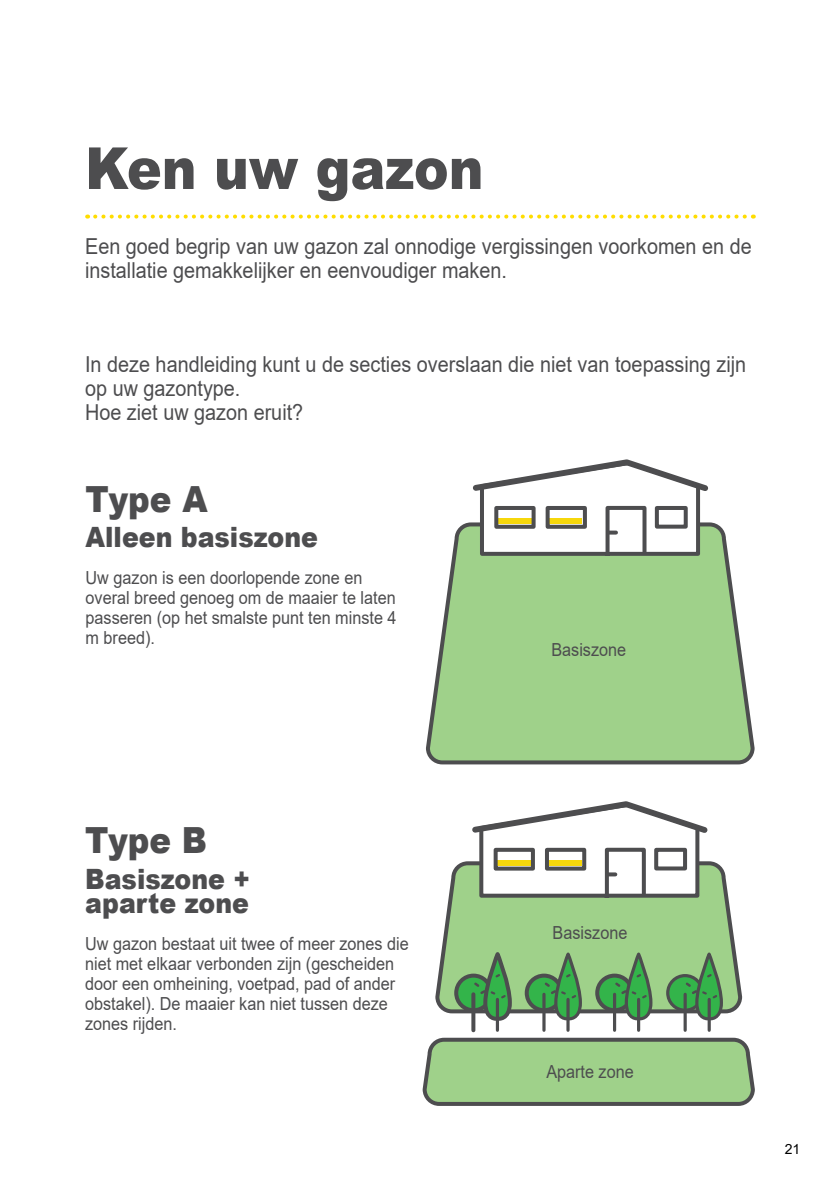
<style>
.page{position:relative;width:840px;height:1191px;background:#fff}
.page>*{position:absolute;margin:0;border:0;box-sizing:border-box;transform-origin:0 0}
.t1{font:900 58px "Arial";color:#4d4d4f;scale:.9 1}
.t2{font:900 36px "Arial";color:#4d4d4f;scale:.9 1}
.t3{font:900 28px/24px "Arial";color:#4d4d4f;scale:.9 1}
.t4{font:22px/24px "Arial";color:#4d4d4f;scale:.9 1}
.t5{font:18px/20px "Arial";color:#4d4d4f;scale:.9 1}
.t6{font:14px "Arial";color:#000}
</style>
<div class="page">
<svg style="left:87px;top:214px;width:657px;height:4px"></svg>
<svg style="left:426px;top:522px;width:329px;height:243px;background:#a5cf93"></svg>
<svg style="left:468px;top:459px;width:244px;height:99px"></svg>
<svg style="left:422px;top:1037px;width:333px;height:69px;background:#98c186"></svg>
<svg style="left:435px;top:861px;width:308px;height:153px;background:#a4cd93"></svg>
<svg style="left:468px;top:801px;width:243px;height:98px"></svg>
<svg style="left:456px;top:975px;width:34px;height:35px"></svg>
<div style="left:454px;top:973px;width:38px;height:39px;border:4px solid #4d4d4f;border-radius:50%"></div>
<svg style="left:471px;top:1022px;width:4px;height:8px"></svg>
<hr style="left:495px;top:999px;width:3px;height:31px;background:#4d4d4f">
<svg style="left:471px;top:954px;width:42px;height:68px;background:#649e68"></svg>
<svg style="left:526px;top:975px;width:35px;height:35px"></svg>
<div style="left:524px;top:973px;width:39px;height:39px;border:4px solid #4d4d4f;border-radius:50%"></div>
<hr style="left:542px;top:994px;width:3px;height:36px;background:#4d4d4f">
<hr style="left:566px;top:999px;width:3px;height:31px;background:#4d4d4f">
<svg style="left:542px;top:954px;width:41px;height:68px;background:#65a269"></svg>
<svg style="left:597px;top:975px;width:34px;height:35px"></svg>
<div style="left:595px;top:973px;width:38px;height:39px;border:4px solid #4d4d4f;border-radius:50%"></div>
<hr style="left:612px;top:994px;width:3px;height:36px;background:#4d4d4f">
<hr style="left:636px;top:999px;width:3px;height:31px;background:#4d4d4f">
<svg style="left:612px;top:954px;width:41px;height:68px;background:#64a268"></svg>
<svg style="left:667px;top:975px;width:35px;height:35px"></svg>
<div style="left:665px;top:974px;width:38px;height:37px;border:3px solid #4d4d4f;border-radius:50%"></div>
<hr style="left:683px;top:994px;width:3px;height:36px;background:#4d4d4f">
<hr style="left:707px;top:999px;width:3px;height:31px;background:#4d4d4f">
<svg style="left:683px;top:954px;width:41px;height:68px;background:#65a369"></svg>
<h1 class="t1" style="left:85px;top:126px;width:444px">Ken uw gazon</h1>
<p class="t4" style="left:85px;top:234px;width:741px">Een goed begrip van uw gazon zal onnodige vergissingen voorkomen en de installatie gemakkelijker en eenvoudiger maken.</p>
<p class="t4" style="left:85px;top:352px;width:735px">In deze handleiding kunt u de secties overslaan die niet van toepassing zijn op uw gazontype.<br>Hoe ziet uw gazon eruit?</p>
<h2 class="t2" style="left:86px;top:472px;width:137px">Type A</h2>
<h3 class="t3" style="left:86px;top:524px;width:260px">Alleen basiszone</h3>
<p class="t5" style="left:86px;top:567px;width:347px">Uw gazon is een doorlopende zone en overal breed genoeg om de maaier te laten passeren (op het smalste punt ten minste 4 m breed).</p>
<p class="t5" style="left:551px;top:640px;width:85px">Basiszone</p>
<h2 class="t2" style="left:85px;top:814px;width:137px">Type B</h2>
<h3 class="t3" style="left:85px;top:866px;width:185px">Basiszone + aparte zone</h3>
<p class="t5" style="left:85px;top:933px;width:361px">Uw gazon bestaat uit twee of meer zones die niet met elkaar verbonden zijn (gescheiden door een omheining, voetpad, pad of ander obstakel). De maaier kan niet tussen deze zones rijden.</p>
<p class="t5" style="left:552px;top:922px;width:85px">Basiszone</p>
<p class="t5" style="left:546px;top:1061px;width:99px">Aparte zone</p>
<p class="t6" style="left:784px;top:1139px;width:17px">21</p>
</div>
